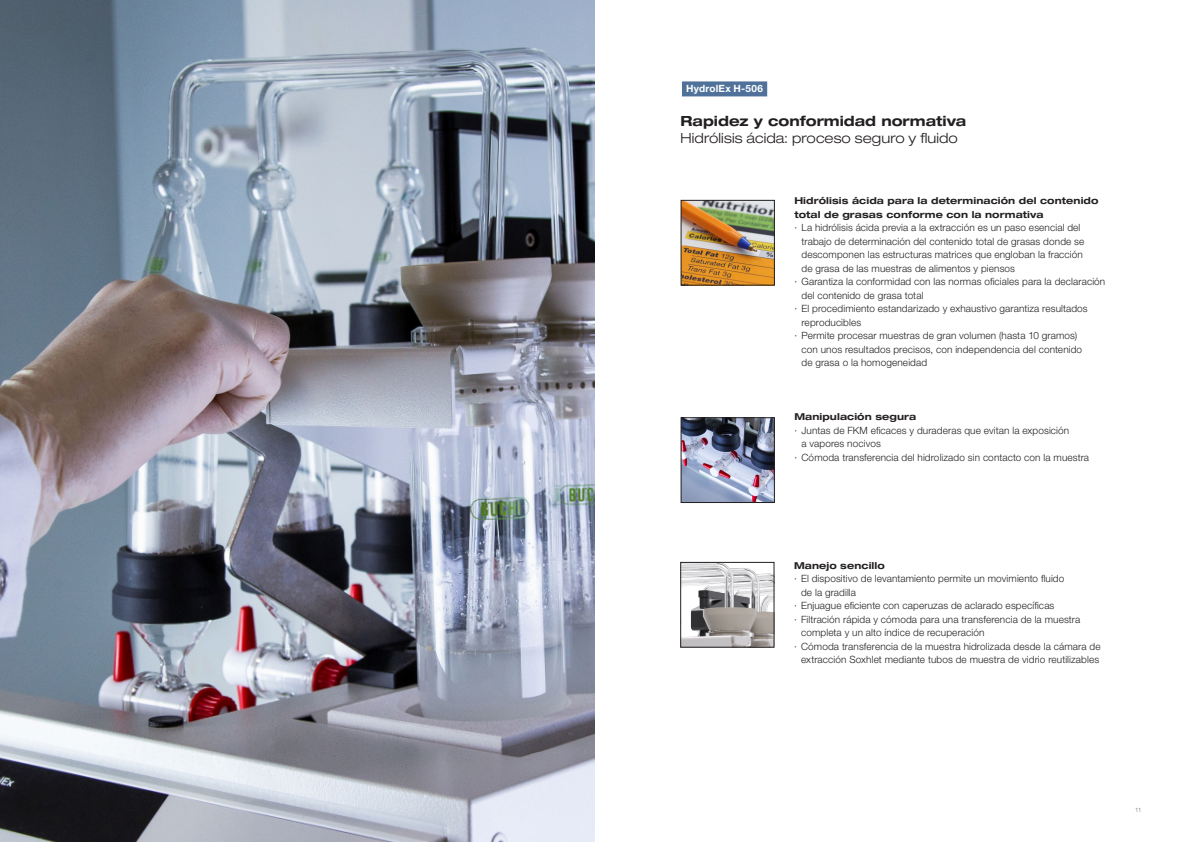
<style>
.page{position:relative;width:1191px;height:842px;background:#fff}
.page>*{position:absolute;margin:0;border:0;box-sizing:border-box;transform-origin:0 0}
.t1{font:300 expanded 14px "Helvetica Neue LT Std";letter-spacing:.005em;color:#231f20}
.t2{font:700 expanded 14px "Helvetica Neue LT Std";color:#231f20}
.t3{font:300 10px "Helvetica Neue LT Std";letter-spacing:.01em;color:#231f20}
.t4{font:700 10px "Helvetica Neue LT Std";letter-spacing:.02em;color:#fff}
.t5{font:700 expanded 9.5px/13.5px "Helvetica Neue LT Std";letter-spacing:.01em;color:#231f20}
.t6{font:300 6px "Helvetica Neue LT Std";color:#6f6f6f}
</style>
<div class="page">
<img style="left:0;top:0;width:595px;height:842px">
<img style="left:683px;top:420px;width:89px;height:81px">
<div style="left:681px;top:418px;width:93px;height:85px;border:1px solid #231f20"></div>
<img style="left:683px;top:202px;width:89px;height:81px">
<div style="left:681px;top:200px;width:93px;height:85px;border:1px solid #231f20"></div>
<img style="left:682px;top:564px;width:90px;height:81px">
<div style="left:680px;top:562px;width:94px;height:85px;border:1px solid #231f20"></div>
<div style="left:682px;top:81px;width:85px;height:15px;background:#50729a"></div>
<p class="t4" style="left:686px;top:82px;width:78px">HydrolEx H-506</p>
<h1 class="t2" style="left:680px;top:112px;width:287px">Rapidez y conformidad normativa</h1>
<h1 class="t1" style="left:680px;top:130px;width:279px">Hidrólisis ácida: proceso seguro y fluido</h1>
<p class="t5" style="left:794px;top:194px;width:305px">Hidrólisis ácida para la determinación del contenido total de grasas conforme con la normativa</p>
<p class="t3" style="left:794px;top:222px;width:288px">· La hidrólisis ácida previa a la extracción es un paso esencial del</p>
<p class="t3" style="left:801px;top:235px;width:284px">trabajo de determinación del contenido total de grasas donde se</p>
<p class="t3" style="left:801px;top:249px;width:283px">descomponen las estructuras matrices que engloban la fracción</p>
<p class="t3" style="left:801px;top:262px;width:215px">de grasa de las muestras de alimentos y piensos</p>
<p class="t3" style="left:794px;top:276px;width:312px">· Garantiza la conformidad con las normas oficiales para la declaración</p>
<p class="t3" style="left:801px;top:289px;width:124px">del contenido de grasa total</p>
<p class="t3" style="left:794px;top:303px;width:295px">· El procedimiento estandarizado y exhaustivo garantiza resultados</p>
<p class="t3" style="left:801px;top:316px;width:61px">reproducibles</p>
<p class="t3" style="left:794px;top:330px;width:284px">· Permite procesar muestras de gran volumen (hasta 10 gramos)</p>
<p class="t3" style="left:801px;top:343px;width:282px">con unos resultados precisos, con independencia del contenido</p>
<p class="t3" style="left:801px;top:357px;width:127px">de grasa o la homogeneidad</p>
<p class="t5" style="left:794px;top:410px;width:123px">Manipulación segura</p>
<p class="t3" style="left:794px;top:424px;width:276px">· Juntas de FKM eficaces y duraderas que evitan la exposición</p>
<p class="t3" style="left:801px;top:438px;width:81px">a vapores nocivos</p>
<p class="t3" style="left:794px;top:451px;width:296px">· Cómoda transferencia del hidrolizado sin contacto con la muestra</p>
<p class="t5" style="left:794px;top:558px;width:92px">Manejo sencillo</p>
<p class="t3" style="left:794px;top:573px;width:272px">· El dispositivo de levantamiento permite un movimiento fluido</p>
<p class="t3" style="left:801px;top:586px;width:56px">de la gradilla</p>
<p class="t3" style="left:794px;top:600px;width:262px">· Enjuague eficiente con caperuzas de aclarado específicas</p>
<p class="t3" style="left:794px;top:613px;width:288px">· Filtración rápida y cómoda para una transferencia de la muestra</p>
<p class="t3" style="left:801px;top:627px;width:185px">completa y un alto índice de recuperación</p>
<p class="t3" style="left:794px;top:640px;width:308px">· Cómoda transferencia de la muestra hidrolizada desde la cámara de</p>
<p class="t3" style="left:801px;top:654px;width:300px">extracción Soxhlet mediante tubos de muestra de vidrio reutilizables</p>
<p class="t6" style="left:1135px;top:806px;width:8px">11</p>
</div>
